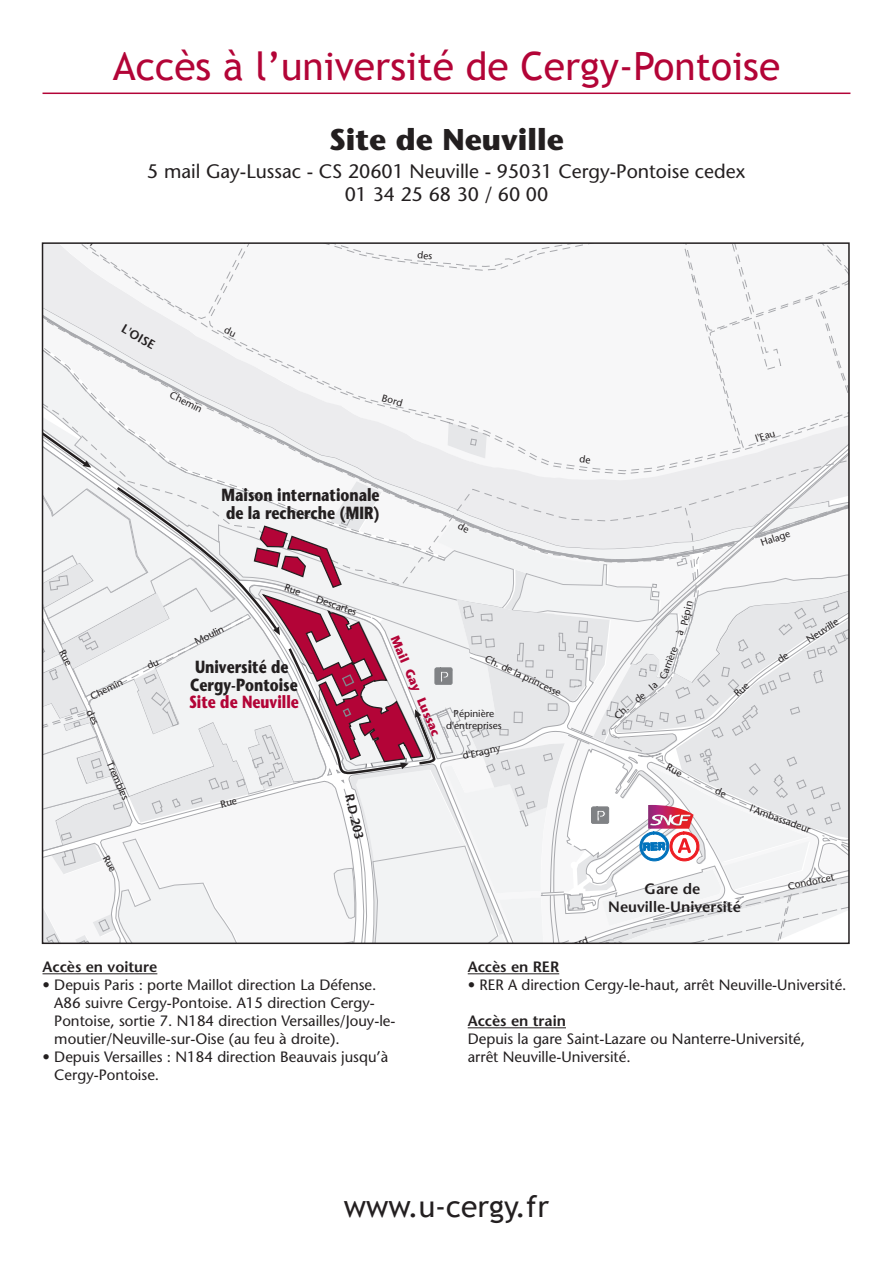
<style>
.page{position:relative;width:893px;height:1263px;background:#fff}
.page>*{position:absolute;margin:0;border:0;box-sizing:border-box;transform-origin:0 0}
.t1{font:39px "Trebuchet MS";color:#b30437}
.t2{font:700 30px "Stone Sans LT";color:#231f20}
.t3{font:30px "Trebuchet MS";color:#231f20}
.t4{font:19.5px/23.4px "Stone Sans LT";color:#231f20;text-align:center}
.t5{font:700 17.55px/17.5px "Stone Sans LT";color:#231f20;text-align:center;scale:.8 1}
.t6{font:15px/18px "Stone Sans LT";color:#231f20}
.t7{font:600 15px/18px "Stone Sans LT";color:#231f20;text-align:center}
.t8{font:700 12.6px "Stone Sans LT";color:#b30437}
.t9{font:600 12.6px "Stone Sans LT";color:#231f20}
.t10{font:600 12.45px "Stone Sans LT";color:#231f20}
.t11{font:10.05px/12px "Stone Sans LT";color:#231f20;text-align:center}
.s1{color:#b30437}
</style>
<div class="page">
<hr style="left:43px;top:93px;width:807px;height:1px;background:#b30437">
<hr style="left:43px;top:973px;width:114px;height:1px;background:#231f20">
<hr style="left:468px;top:973px;width:91px;height:1px;background:#231f20">
<hr style="left:468px;top:1027px;width:98px;height:1px;background:#231f20">
<svg style="left:43px;top:243px;width:806px;height:700px"></svg>
<p class="t1" style="left:113px;top:43px;width:669px">Accès à l’université de Cergy-Pontoise</p>
<p class="t2" style="left:329px;top:122px;width:236px">Site de Neuville</p>
<p class="t4" style="left:147px;top:159px;width:600px">5 mail Gay-Lussac - CS 20601 Neuville - 95031 Cergy-Pontoise cedex<br>01 34 25 68 30 / 60 00</p>
<p class="t11" style="left:206px;top:154px;width:37px;rotate:42deg">Chemin</p>
<p class="t9" style="left:126px;top:321px;width:38px;rotate:30deg">L'OISE</p>
<p class="t11" style="left:173px;top:388px;width:36px;rotate:27deg">Chemin</p>
<p class="t11" style="left:384px;top:392px;width:22px;rotate:15deg">Bord</p>
<p class="t11" style="left:88px;top:691px;width:37px;rotate:-26deg">Chemin</p>
<p class="t11" style="left:115px;top:759px;width:42px;rotate:66deg">Trembles</p>
<p class="t5" style="left:222px;top:486px;width:199px;text-align:left">Maison internationale de la recherche (MIR)</p>
<p class="t11" style="left:193px;top:636px;width:33px;rotate:-26deg">Moulin</p>
<p class="t5" style="left:189px;top:658px;width:139px">Université de<br>Cergy-Pontoise<br><span class="s1">Site de Neuville</span></p>
<p class="t11" style="left:319px;top:592px;width:44px;rotate:20deg">Descartes</p>
<p class="t10" style="left:357px;top:793px;width:47px;rotate:77deg">R.D.203</p>
<p class="t8" style="left:402px;top:633px;width:109px;rotate:67deg">Mail Gay Lussac</p>
<p class="t11" style="left:488px;top:652px;width:85px;rotate:26deg">Ch. de la princesse</p>
<p class="t11" style="left:446px;top:708px;width:57px">Pépinière d'entreprises</p>
<p class="t11" style="left:461px;top:750px;width:40px;rotate:-12deg">d'Eragny</p>
<p class="t11" style="left:678px;top:624px;width:26px;rotate:-78deg">Pépin</p>
<p class="t11" style="left:657px;top:677px;width:36px;rotate:-70deg">Carrière</p>
<p class="t11" style="left:754px;top:433px;width:22px;rotate:-18deg">l'Eau</p>
<p class="t11" style="left:759px;top:537px;width:32px;rotate:-19deg">Halage</p>
<p class="t11" style="left:804px;top:634px;width:37px;rotate:-32deg">Neuville</p>
<p class="t11" style="left:752px;top:802px;width:65px;rotate:20deg">l'Ambassadeur</p>
<p class="t7" style="left:608px;top:879px;width:134px">Gare de<br>Neuville-Université</p>
<p class="t11" style="left:787px;top:880px;width:49px;rotate:-12deg">Condorcet</p>
<p class="t11" style="left:55px;top:964px;width:42px;rotate:-20deg">Vernades</p>
<p class="t11" style="left:136px;top:951px;width:37px;rotate:64deg">Maurice</p>
<p class="t7" style="left:43px;top:958px;width:116px">Accès en voiture</p>
<p class="t6" style="left:54px;top:976px;width:343px;text-indent:-12px">• Depuis Paris : porte Maillot direction La Défense.<br>A86 suivre Cergy-Pontoise. A15 direction Cergy-Pontoise, sortie 7. N184 direction Versailles/Jouy-le&shy;moutier/Neuville-sur-Oise (au feu à droite).</p>
<p class="t6" style="left:54px;top:1048px;width:335px;text-indent:-12px">• Depuis Versailles : N184 direction Beauvais jusqu’à<br>Cergy-Pontoise.</p>
<p class="t7" style="left:468px;top:958px;width:93px">Accès en RER</p>
<p class="t6" style="left:468px;top:976px;width:380px">• RER A direction Cergy-le-haut, arrêt Neuville-Université.</p>
<p class="t7" style="left:468px;top:1012px;width:100px">Accès en train</p>
<p class="t6" style="left:468px;top:1030px;width:339px">Depuis la gare Saint-Lazare ou Nanterre-Université, arrêt Neuville-Université.</p>
<p class="t3" style="left:344px;top:1189px;width:207px">www.u-cergy.fr</p>
</div>
